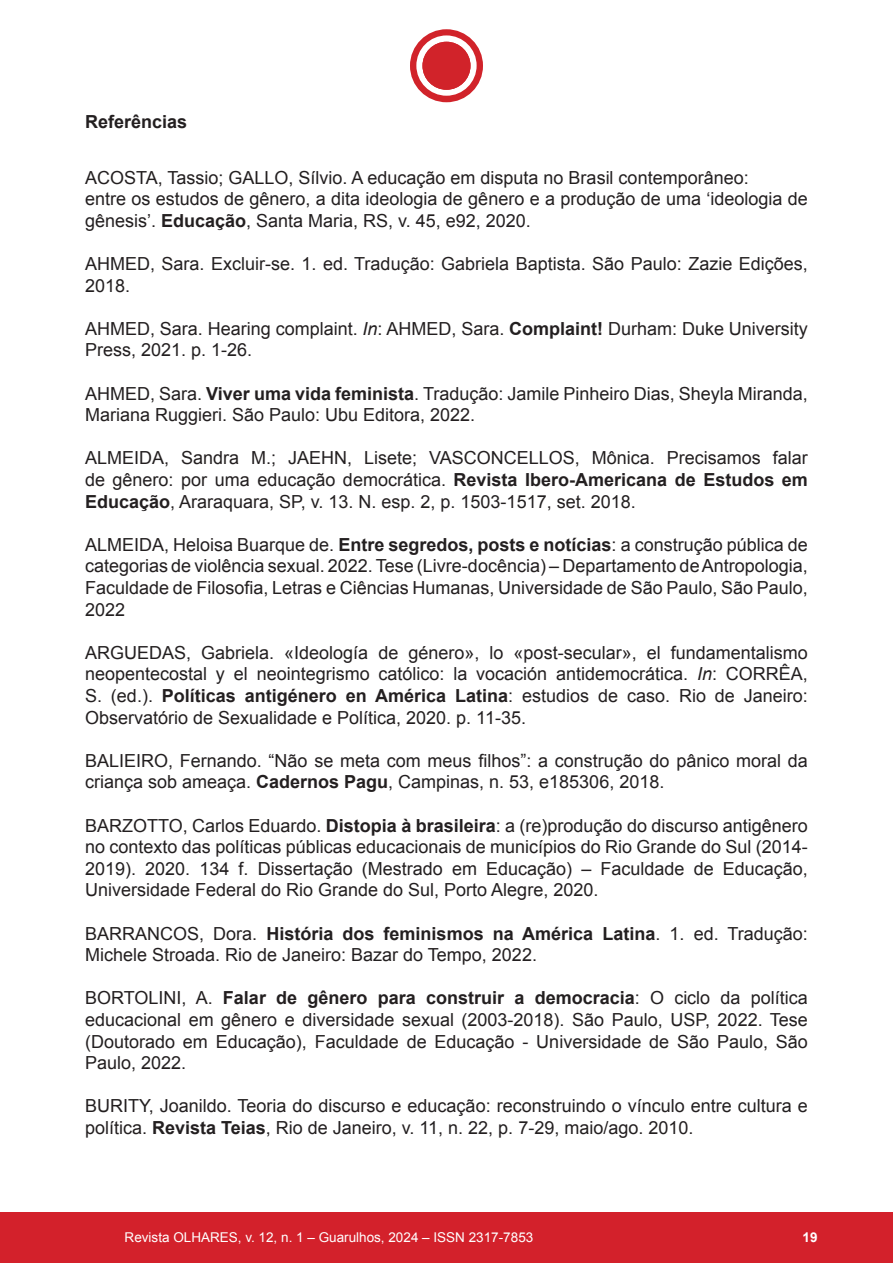
<style>
.page{position:relative;width:893px;height:1263px;background:#fff}
.page>*{position:absolute;margin:0;border:0;box-sizing:border-box;transform-origin:0 0}
._02_Referência{font:18px/21.6px "Arial";color:#231f20}
._02_Título{font:700 18px "Arial";color:#231f20}
.t1{font:13.5px "Arial";color:#fff}
.t2{font:700 13.5px "Arial";color:#fff}
.s1{font-weight:700}
.s2{font-style:italic}
</style>
<div class="page">
<div style="left:0;top:1212px;width:893px;height:51px;background:#d3212b"></div>
<div style="left:410px;top:29px;width:73px;height:73px;background:#d1232a;border-radius:50%"></div>
<svg style="left:416px;top:35px;width:61px;height:61px"></svg>
<div style="left:422px;top:42px;width:48px;height:48px;background:#d1232a;border-radius:50%"></div>
<p class="_02_Título" style="left:85px;top:110px;width:104px">Referências</p>
<p class="_02_Referência" style="left:85px;top:167px;width:665px">ACOSTA, Tassio; GALLO, Sílvio. A educação em disputa no Brasil contemporâneo:</p>
<p class="_02_Referência" style="left:85px;top:188px;width:724px">entre os estudos de gênero, a dita ideologia de gênero e a produção de uma ‘ideologia de gênesis’. <span class="s1">Educação</span>, Santa Maria, RS, v. 45, e92, 2020.</p>
<p class="_02_Referência" style="left:85px;top:253px;width:724px">AHMED, Sara. Excluir-se. 1. ed. Tradução: Gabriela Baptista. São Paulo: Zazie Edições,<br>2018.</p>
<p class="_02_Referência" style="left:85px;top:318px;width:724px">AHMED, Sara. Hearing complaint. <span class="s2">In</span>: AHMED, Sara. <span class="s1">Complaint!</span> Durham: Duke University<br>Press, 2021. p. 1-26.</p>
<p class="_02_Referência" style="left:85px;top:383px;width:724px">AHMED, Sara. <span class="s1">Viver uma vida feminista</span>. Tradução: Jamile Pinheiro Dias, Sheyla Miranda,<br>Mariana Ruggieri. São Paulo: Ubu Editora, 2022.</p>
<p class="_02_Referência" style="left:85px;top:447px;width:724px;text-align:justify">ALMEIDA, Sandra M.; JAEHN, Lisete; VASCONCELLOS, Mônica. Precisamos falar de gênero: por uma educação democrática. <span class="s1">Revista Ibero-Americana de Estudos em Educação</span>, Araraquara, SP, v. 13. N. esp. 2, p. 1503-1517, set. 2018.</p>
<p class="_02_Referência" style="left:85px;top:534px;width:724px;text-align:justify">ALMEIDA, Heloisa Buarque de. <span class="s1">Entre segredos, posts e notícias</span>: a construção pública de categorias de violência sexual. 2022. Tese (Livre-docência) – Departamento de Antropologia, Faculdade de Filosofia, Letras e Ciências Humanas, Universidade de São Paulo, São Paulo, 2022</p>
<p class="_02_Referência" style="left:85px;top:642px;width:724px;text-align:justify">ARGUEDAS, Gabriela. «Ideología de género», lo «post-secular», el fundamentalismo neopentecostal y el neointegrismo católico: la vocación antidemocrática. <span class="s2">In</span>: CORRÊA, S. (ed.). <span class="s1">Políticas antigénero en América Latina</span>: estudios de caso. Rio de Janeiro:<br>Observatório de Sexualidade e Política, 2020. p. 11-35.</p>
<p class="_02_Referência" style="left:85px;top:750px;width:724px">BALIEIRO, Fernando. “Não se meta com meus filhos”: a construção do pânico moral da criança sob ameaça. <span class="s1">Cadernos Pagu</span>, Campinas, n. 53, e185306, 2018.</p>
<p class="_02_Referência" style="left:85px;top:815px;width:724px;text-align:justify">BARZOTTO, Carlos Eduardo. <span class="s1">Distopia à brasileira</span>: a (re)produção do discurso antigênero no contexto das políticas públicas educacionais de municípios do Rio Grande do Sul (2014- 2019). 2020. 134 f. Dissertação (Mestrado em Educação) – Faculdade de Educação, Universidade Federal do Rio Grande do Sul, Porto Alegre, 2020.</p>
<p class="_02_Referência" style="left:85px;top:923px;width:724px">BARRANCOS, Dora. <span class="s1">História dos feminismos na América Latina</span>. 1. ed. Tradução:<br>Michele Stroada. Rio de Janeiro: Bazar do Tempo, 2022.</p>
<p class="_02_Referência" style="left:85px;top:987px;width:724px;text-align:justify">BORTOLINI, A. <span class="s1">Falar de gênero para construir a democracia</span>: O ciclo da política educacional em gênero e diversidade sexual (2003-2018). São Paulo, USP, 2022. Tese (Doutorado em Educação), Faculdade de Educação - Universidade de São Paulo, São Paulo, 2022.</p>
<p class="_02_Referência" style="left:85px;top:1095px;width:724px">BURITY, Joanildo. Teoria do discurso e educação: reconstruindo o vínculo entre cultura e política. <span class="s1">Revista Teias</span>, Rio de Janeiro, v. 11, n. 22, p. 7-29, maio/ago. 2010.</p>
<p class="t1" style="left:125px;top:1229px;width:410px">Revista OLHARES, v. 12, n. 1 – Guarulhos, 2024 – ISSN 2317-7853</p>
<p class="t2" style="left:802px;top:1229px;width:17px">19</p>
</div>
